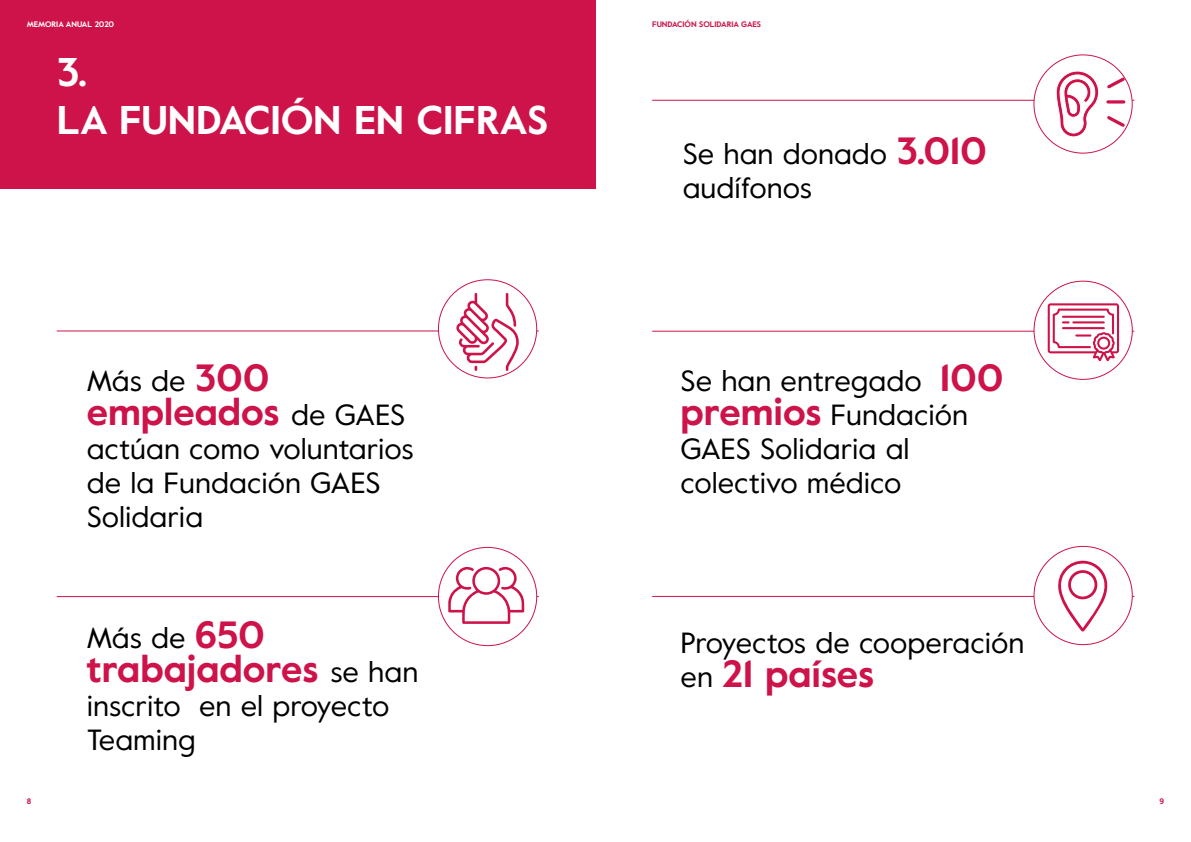
<style>
.page{position:relative;width:1191px;height:842px;background:#fff}
.page>*{position:absolute;margin:0;border:0;box-sizing:border-box;transform-origin:0 0}
.t1{font:700 40px/48.5px "Value";color:#fff}
.t2{font:700 37.9px "Value";color:#cd1349}
.t3{font:29.2px/34px "Value";color:#000}
.t4{font:700 8px "Value";color:#cd1349}
.t5{font:700 8px "Value";color:#fff}
.s1{font-weight:700;font-size:37.9px;color:#cd1349}
.s2{font-weight:400;font-size:29.2px;color:#000}
</style>
<div class="page">
<hr style="left:57px;top:596px;width:482px;height:1px;background:#cd1349">
<hr style="left:57px;top:330px;width:482px;height:1px;background:#cd1349">
<div style="left:438px;top:280px;width:99px;height:98px;background:#fff;border-radius:50%"></div>
<div style="left:438px;top:547px;width:99px;height:99px;background:#fff;border-radius:50%"></div>
<div style="left:0;top:0;width:595px;height:189px;background:#cd1349"></div>
<hr style="left:652px;top:331px;width:482px;height:1px;background:#cd1349">
<hr style="left:652px;top:596px;width:482px;height:1px;background:#cd1349">
<hr style="left:652px;top:100px;width:482px;height:1px;background:#cd1349">
<svg style="left:456px;top:293px;width:63px;height:78px"></svg>
<svg style="left:448px;top:565px;width:76px;height:59px"></svg>
<div style="left:1034px;top:55px;width:98px;height:98px;background:#fff;border-radius:50%"></div>
<svg style="left:1056px;top:70px;width:71px;height:68px"></svg>
<div style="left:1034px;top:281px;width:98px;height:98px;background:#fff;border-radius:50%"></div>
<svg style="left:1047px;top:303px;width:72px;height:58px"></svg>
<div style="left:1034px;top:546px;width:98px;height:99px;background:#fff;border-radius:50%"></div>
<svg style="left:1058px;top:560px;width:49px;height:72px"></svg>
<p class="t5" style="left:27px;top:19px;width:89px">MEMORIA ANUAL 2020</p>
<h1 class="t1" style="left:57px;top:47px;width:493px">3.<br>LA FUNDACIÓN EN CIFRAS</h1>
<p class="t3" style="left:87px;top:363px;width:184px">Más de <span class="s1">300</span></p>
<p class="t2" style="left:87px;top:386px;width:320px">empleados <span class="s2">de GAES</span></p>
<p class="t3" style="left:87px;top:431px;width:329px">actúan como voluntarios de la Fundación GAES<br>Solidaria</p>
<p class="t4" style="left:27px;top:796px;width:6px">8</p>
<p class="t3" style="left:87px;top:620px;width:180px">Más de <span class="s1">650</span></p>
<p class="t2" style="left:87px;top:642px;width:333px">trabajadores <span class="s2">se han</span></p>
<p class="t3" style="left:87px;top:688px;width:304px">inscrito en el proyecto<br>Teaming</p>
<p class="t4" style="left:652px;top:19px;width:110px">FUNDACIÓN SOLIDARIA GAES</p>
<p class="t3" style="left:682px;top:136px;width:306px">Se han donado <span class="s1">3.010 </span>audífonos</p>
<p class="t3" style="left:680px;top:363px;width:325px">Se han entregado <span class="s1">100 premios</span> Fundación<br>GAES Solidaria al colectivo médico</p>
<p class="t3" style="left:680px;top:625px;width:345px">Proyectos de cooperación</p>
<p class="t2" style="left:680px;top:648px;width:195px"><span class="s2">en</span> 21 países</p>
<p class="t4" style="left:1159px;top:796px;width:6px">9</p>
</div>
